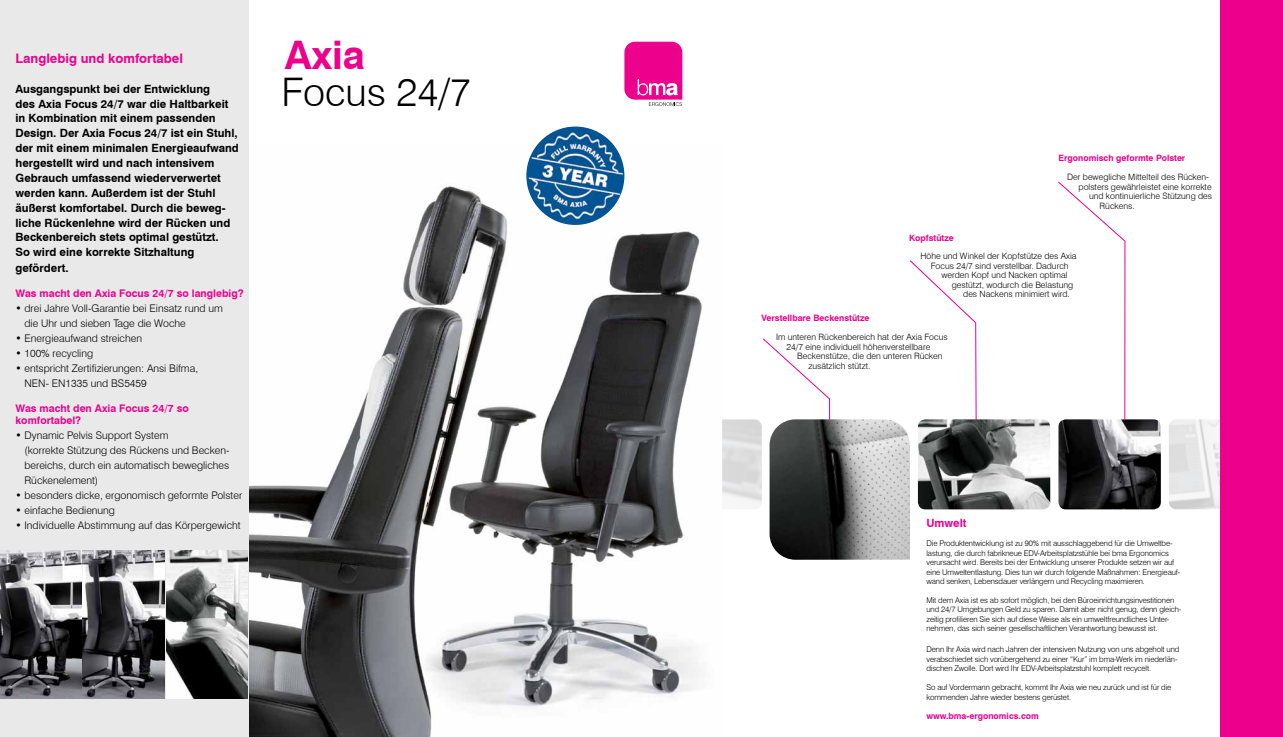
<style>
.page{position:relative;width:1283px;height:737px;background:#fff}
.page>*{position:absolute;margin:0;border:0;box-sizing:border-box;transform-origin:0 0}
.t1{font:300 39.38px "Swiss 721 BT";color:#000}
.t2{font:700 39.38px "Swiss 721 BT";color:#ec008c}
.t3{font:700 13.12px "Swiss 721 BT";color:#ec008c}
.t4{font:700 11.38px/15px "Swiss 721 BT";color:#000}
.t5{font:700 11.38px "Swiss 721 BT";color:#ec008c}
.t6{font:300 10.5px/14.9px "Swiss 721 BT";color:#000}
.t7{font:700 10.5px/12.6px "Swiss 721 BT";color:#ec008c}
.t8{font:300 8.75px/9.5px "Swiss 721 BT";color:#000}
.t9{font:700 8.75px "Swiss 721 BT";color:#ec008c}
.t10{font:300 7.88px/9.5px "Swiss 721 BT";letter-spacing:-.015em;color:#000}
</style>
<div class="page">
<svg style="left:624px;top:42px;width:58px;height:64px"></svg>
<svg style="left:763px;top:338px;width:67px;height:81px"></svg>
<img style="left:248px;top:144px;width:454px;height:593px">
<div style="left:0;top:0;width:248px;height:737px;background:#e9e9ea"></div>
<img style="left:1169px;top:419px;width:51px;height:90px">
<div style="left:1220px;top:0;width:62px;height:737px;background:#ec008c"></div>
<svg style="left:910px;top:260px;width:67px;height:159px"></svg>
<img style="left:769px;top:419px;width:141px;height:140px">
<img style="left:917px;top:419px;width:133px;height:90px">
<img style="left:1058px;top:419px;width:102px;height:90px">
<img style="left:0;top:550px;width:248px;height:149px">
<svg style="left:1058px;top:181px;width:67px;height:239px"></svg>
<img style="left:526px;top:126px;width:98px;height:99px;border-radius:49px">
<h2 class="t3" style="left:16px;top:50px;width:169px">Langlebig und komfortabel</h2>
<p class="t4" style="left:16px;top:81px;width:225px">Ausgangspunkt bei der Entwicklung<br>des Axia Focus 24/7 war die Haltbarkeit in Kombination mit einem passenden Design. Der Axia Focus 24/7 ist ein Stuhl, der mit einem minimalen Energieaufwand hergestellt wird und nach intensivem Gebrauch umfassend wiederverwertet werden kann. Außerdem ist der Stuhl äußerst komfortabel. Durch die beweg&shy;liche Rückenlehne wird der Rücken und Beckenbereich stets optimal gestützt.<br>So wird eine korrekte Sitzhaltung gefördert.</p>
<h3 class="t7" style="left:16px;top:287px;width:230px">Was macht den Axia Focus 24/7 so langlebig?</h3>
<h3 class="t6" style="left:25px;top:301px;width:200px;text-indent:-9px">• drei Jahre Voll-Garantie bei Einsatz rund um die Uhr und sieben Tage die Woche</h3>
<h3 class="t6" style="left:16px;top:331px;width:128px">• Energieaufwand streichen</h3>
<h3 class="t6" style="left:16px;top:345px;width:79px">• 100% recycling</h3>
<h3 class="t6" style="left:25px;top:360px;width:175px;text-indent:-9px">• entspricht Zertifizierungen: Ansi Bifma,<br>NEN- EN1335 und BS5459</h3>
<h3 class="t7" style="left:16px;top:402px;width:175px">Was macht den Axia Focus 24/7 so komfortabel?</h3>
<h3 class="t6" style="left:25px;top:428px;width:206px;text-indent:-9px">• Dynamic Pelvis Support System<br>(korrekte Stützung des Rückens und Becken&shy;bereichs, durch ein automatisch bewegliches Rückenelement)</h3>
<h3 class="t6" style="left:16px;top:487px;width:228px">• besonders dicke, ergonomisch geformte Polster</h3>
<h3 class="t6" style="left:16px;top:502px;width:101px">• einfache Bedienung</h3>
<h3 class="t6" style="left:16px;top:517px;width:227px">• Individuelle Abstimmung auf das Körpergewicht</h3>
<h1 class="t2" style="left:285px;top:31px;width:82px">Axia</h1>
<h1 class="t1" style="left:281px;top:68px;width:191px">Focus 24/7</h1>
<p class="t9" style="left:1058px;top:153px;width:128px">Ergonomisch geformte Polster</p>
<p class="t8" style="left:1067px;top:172px;width:143px">Der bewegliche Mittelteil des Rücken-</p>
<p class="t8" style="left:1078px;top:182px;width:134px">polsters gewährleistet eine korrekte</p>
<p class="t8" style="left:1089px;top:191px;width:124px">und kontinuierliche Stützung des</p>
<p class="t8" style="left:1099px;top:201px;width:37px">Rückens.</p>
<p class="t9" style="left:909px;top:232px;width:46px">Kopfstütze</p>
<p class="t8" style="left:920px;top:251px;width:158px">Höhe und Winkel der Kopfstütze des Axia</p>
<p class="t8" style="left:930px;top:261px;width:139px">Focus 24/7 sind verstellbar. Dadurch</p>
<p class="t8" style="left:941px;top:270px;width:128px">werden Kopf und Nacken optimal</p>
<p class="t8" style="left:951px;top:280px;width:123px">gestützt, wodurch die Belastung</p>
<p class="t8" style="left:963px;top:289px;width:108px">des Nackens minimiert wird.</p>
<p class="t9" style="left:761px;top:313px;width:109px">Verstellbare Beckenstütze</p>
<p class="t8" style="left:786px;top:332px;width:163px;text-indent:-10px">Im unteren Rückenbereich hat der Axia Focus<br>24/7 eine individuell höhenverstellbare</p>
<p class="t8" style="left:808px;top:351px;width:136px;text-indent:-11px">Beckenstütze, die den unteren Rücken zusätzlich stützt.</p>
<h3 class="t5" style="left:926px;top:516px;width:42px">Umwelt</h3>
<p class="t10" style="left:926px;top:538px;width:255px">Die Produktentwicklung ist zu 90% mit ausschlaggebend für die Umweltbe&shy;lastung, die durch fabrikneue EDV-Arbeitsplatzstühle bei bma Ergonomics verursacht wird. Bereits bei der Entwicklung unserer Produkte setzen wir auf eine Umweltentlastung. Dies tun wir durch folgende Maßnahmen: Energieauf&shy;wand senken, Lebensdauer verlängern und Recycling maximieren.</p>
<p class="t10" style="left:926px;top:595px;width:256px">Mit dem Axia ist es ab sofort möglich, bei den Büroeinrichtungsinvestitionen und 24/7 Umgebungen Geld zu sparen. Damit aber nicht genug, denn gleich&shy;zeitig profilieren Sie sich auf diese Weise als ein umweltfreundliches Unter&shy;nehmen, das sich seiner gesellschaftlichen Verantwortung bewusst ist.</p>
<p class="t10" style="left:926px;top:644px;width:254px">Denn Ihr Axia wird nach Jahren der intensiven Nutzung von uns abgeholt und verabschiedet sich vorübergehend zu einer “Kur” im bma-Werk im niederlän&shy;dischen Zwolle. Dort wird Ihr EDV-Arbeitsplatzstuhl komplett recycelt.</p>
<p class="t10" style="left:926px;top:682px;width:246px">So auf Vordermann gebracht, kommt Ihr Axia wie neu zurück und ist für die kommenden Jahre wieder bestens gerüstet.</p>
<p class="t9" style="left:926px;top:710px;width:114px">www.bma-ergonomics.com</p>
</div>
